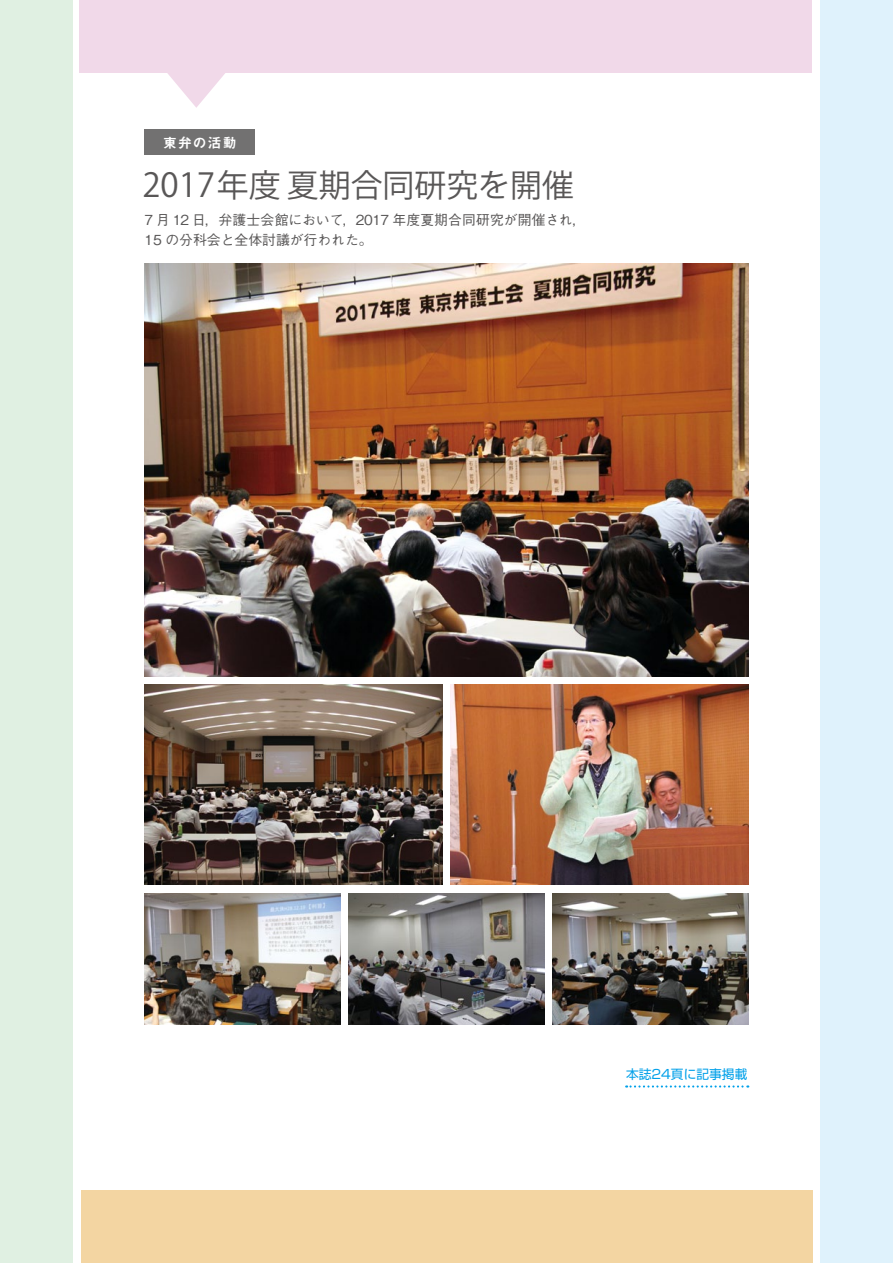
<style>
.page{position:relative;width:893px;height:1263px;background:#fff}
.page>*{position:absolute;margin:0;border:0;box-sizing:border-box;transform-origin:0 0}
.t1{font:31.95px "Koz Go Pro";color:#595757}
.t2{font:500 13.8px/20.2px "Gothic BBB Pro";color:#595757}
.t3{font:13.8px "Midashi Go Pro MB31";letter-spacing:.08em;color:#fff}
.t4{font:12.75px "Shin Go Pro";color:#00a0e9}
.s1{font-size:33px}
</style>
<div class="page">
<div style="left:79px;top:0;width:733px;height:72px;background:#f1d9e9"></div>
<div style="left:81px;top:1191px;width:731px;height:72px;background:#f3d5a2"></div>
<div style="left:0;top:0;width:72px;height:1263px;background:#e0f0e2"></div>
<div style="left:821px;top:0;width:72px;height:1263px;background:#dff2fc"></div>
<img style="left:145px;top:685px;width:297px;height:199px">
<img style="left:451px;top:685px;width:297px;height:199px">
<img style="left:145px;top:893px;width:195px;height:132px">
<img style="left:349px;top:893px;width:195px;height:132px">
<img style="left:553px;top:893px;width:195px;height:132px">
<img style="left:145px;top:264px;width:603px;height:412px">
<svg style="left:626px;top:1085px;width:122px;height:2px"></svg>
<svg style="left:160px;top:72px;width:72px;height:36px"></svg>
<div style="left:145px;top:130px;width:110px;height:25px;background:#727171"></div>
<p class="t3" style="left:163px;top:131px;width:75px">東弁の活動</p>
<h1 class="t1" style="left:142px;top:165px;width:433px"><span class="s1">2017</span>年度夏期合同研究を開催</h1>
<p class="t2" style="left:144px;top:208px;width:443px">7 月 12 日，弁護士会館において，2017 年度夏期合同研究が開催され，<br>15 の分科会と全体討議が行われた。</p>
<p class="t4" style="left:626px;top:1063px;width:123px">本誌24頁に記事掲載</p>
</div>
